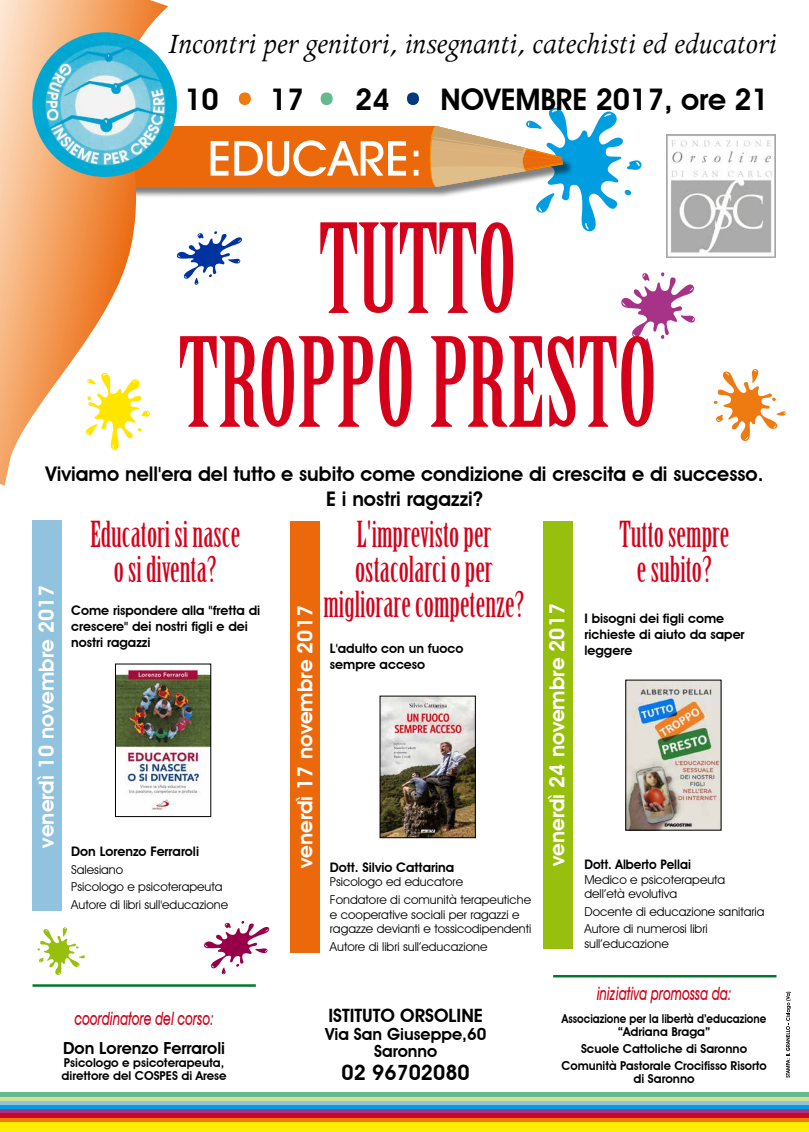
<style>
.page{position:relative;width:809px;height:1132px;background:#fff}
.page>*{position:absolute;margin:0;border:0;box-sizing:border-box;transform-origin:0 0}
.t1{font:120.75px/113.8px "Birch Std";color:#d5001a;text-align:center}
.t2{font:35px/35px "Birch Std";color:#d5001a;text-align:center}
.t3{font:italic 31.5px "Apollo MT Std";color:#000;scale:.9 1}
.t4{font:600 29.75px "Avant Garde IT Cby BT";letter-spacing:-.005em;color:#000}
.t5{font:600 21px "Avant Garde IT Cby BT";color:#000}
.t6{font:600 20.91px "Avant Garde IT Cby BT";color:#fff}
.t7{font:600 20.12px/24.2px "Avant Garde IT Cby BT";color:#000;text-align:center}
.t8{font:italic 500 18.38px "Avant Garde IT Cby BT";color:#cd071e;scale:.69 1}
.t9{font:600 18.38px "Avant Garde IT Cby BT";color:#000}
.t10{font:600 16.62px/17.5px "Avant Garde IT Cby BT";color:#000;text-align:center}
.t11{font:600 13.12px/15.8px "Avant Garde IT Cby BT";color:#000}
.t12{font:600 13.12px "Avant Garde IT Cby BT";color:#000;scale:.95 1}
.t13{font:12.25px/17.5px "Avant Garde IT Cby BT";color:#000}
.t14{font:600 12.25px/13.1px "Avant Garde IT Cby BT";color:#000}
.t15{font:600 12.25px/13.1px "Avant Garde IT Cby BT";color:#000;text-align:center;scale:.88 1}
</style>
<div class="page">
<hr style="left:32px;top:986px;width:224px;height:1px;background:#00792c">
<hr style="left:32px;top:985px;width:224px;height:1px;background:#00792c">
<hr style="left:32px;top:984px;width:224px;height:1px;background:#00792c">
<hr style="left:32px;top:983px;width:224px;height:1px;background:#00792c">
<hr style="left:553px;top:976px;width:223px;height:1px;background:#00792c">
<hr style="left:553px;top:975px;width:223px;height:1px;background:#00792c">
<hr style="left:553px;top:974px;width:223px;height:1px;background:#00792c">
<svg style="left:786px;top:991px;width:5px;height:86px"></svg>
<div style="left:0;top:1120px;width:809px;height:11px;background:#ffed00"></div>
<svg style="left:0;top:1116px;width:809px;height:4px;background:#dd4117"></svg>
<svg style="left:0;top:1112px;width:809px;height:4px;background:#c31238"></svg>
<svg style="left:0;top:1108px;width:809px;height:4px;background:#7d4d9e"></svg>
<svg style="left:0;top:1104px;width:809px;height:4px;background:#24a7df"></svg>
<svg style="left:0;top:1100px;width:809px;height:4px;background:#a2cacc"></svg>
<svg style="left:0;top:1095px;width:809px;height:5px;background:#a6d093"></svg>
<hr style="left:0;top:1092px;width:809px;height:3px;background:#66b98d">
<svg style="left:0;top:0;width:168px;height:485px"></svg>
<img style="left:32px;top:32px;width:145px;height:145px;border-radius:71px">
<svg style="left:204px;top:920px;width:65px;height:54px"></svg>
<svg style="left:85px;top:372px;width:66px;height:78px"></svg>
<svg style="left:0;top:92px;width:764px;height:256px"></svg>
<svg style="left:713px;top:369px;width:72px;height:72px"></svg>
<svg style="left:37px;top:927px;width:48px;height:47px"></svg>
<div style="left:32px;top:520px;width:29px;height:390px;background:#92c3de"></div>
<div style="left:291px;top:520px;width:29px;height:432px;background:#eb690b"></div>
<div style="left:543px;top:520px;width:29px;height:427px;background:#97bf0d"></div>
<img style="left:117px;top:669px;width:92px;height:142px">
<div style="left:115px;top:663px;width:96px;height:153px;border:1px solid #000"></div>
<img style="left:382px;top:697px;width:91px;height:138px">
<div style="left:380px;top:695px;width:95px;height:142px;border:1px solid #000"></div>
<img style="left:627px;top:681px;width:92px;height:147px">
<div style="left:625px;top:679px;width:96px;height:151px;border:1px solid #000"></div>
<img style="left:667px;top:134px;width:108px;height:123px">
<h3 class="t3" style="left:168px;top:27px;width:678px">Incontri per genitori, insegnanti, catechisti ed educatori</h3>
<h3 class="t4" style="left:184px;top:81px;width:36px">10</h3>
<h3 class="t4" style="left:270px;top:81px;width:36px">17</h3>
<h3 class="t4" style="left:355px;top:81px;width:36px">24</h3>
<h3 class="t4" style="left:440px;top:81px;width:330px">NOVEMBRE 2017, ore 21</h3>
<h1 class="t1" style="left:179px;top:215px;width:480px">TUTTO<br>TROPPO PRESTO</h1>
<h3 class="t7" style="left:45px;top:462px;width:719px">Viviamo nell'era del tutto e subito come condizione di crescita e di successo.<br>E i nostri ragazzi?</h3>
<h3 class="t6" style="left:34px;top:847px;width:264px;rotate:-90deg">venerdì 10 novembre 2017</h3>
<h2 class="t2" style="left:90px;top:517px;width:151px">Educatori si nasce o si diventa?</h2>
<h2 class="t2" style="left:323px;top:517px;width:203px">L'imprevisto per ostacolarci o per migliorare competenze?</h2>
<h2 class="t2" style="left:619px;top:517px;width:112px">Tutto sempre e subito?</h2>
<h3 class="t6" style="left:292px;top:867px;width:264px;rotate:-90deg">venerdì 17 novembre 2017</h3>
<h3 class="t6" style="left:544px;top:865px;width:264px;rotate:-90deg">venerdì 24 novembre 2017</h3>
<p class="t11" style="left:71px;top:602px;width:191px">Come rispondere alla "fretta di crescere" dei nostri figli e dei nostri ragazzi</p>
<p class="t11" style="left:584px;top:610px;width:162px">I bisogni dei figli come richieste di aiuto da saper leggere</p>
<p class="t11" style="left:330px;top:640px;width:135px">L'adulto con un fuoco sempre acceso</p>
<p class="t11" style="left:71px;top:843px;width:129px">Don Lorenzo Ferraroli</p>
<p class="t13" style="left:71px;top:860px;width:158px">Salesiano<br>Psicologo e psicoterapeuta<br>Autore di libri sull'educazione</p>
<p class="t11" style="left:330px;top:858px;width:126px">Dott. Silvio Cattarina</p>
<p class="t12" style="left:584px;top:856px;width:114px">Dott. Alberto Pellai</p>
<p class="t13" style="left:584px;top:871px;width:142px;line-height:14.7px">Medico e psicoterapeuta dell’età evolutiva</p>
<p class="t13" style="left:584px;top:902px;width:181px">Docente di educazione sanitaria<br>Autore di numerosi libri</p>
<p class="t13" style="left:584px;top:934px;width:86px">sull’educazione</p>
<p class="t13" style="left:330px;top:872px;width:203px">Psicologo ed educatore<br>Fondatore di comunità terapeutiche</p>
<p class="t13" style="left:330px;top:906px;width:203px;line-height:14.7px">e cooperative sociali per ragazzi e ragazze devianti e tossicodipendenti</p>
<p class="t13" style="left:330px;top:937px;width:159px">Autore di libri sull’educazione</p>
<h3 class="t8" style="left:74px;top:1006px;width:203px">coordinatore del corso:</h3>
<h3 class="t10" style="left:63px;top:1038px;width:163px">Don Lorenzo Ferraroli</h3>
<p class="t14" style="left:62px;top:1055px;width:167px">Psicologo e psicoterapeuta, direttore del COSPES di Arese</p>
<h3 class="t9" style="left:328px;top:1004px;width:156px">ISTITUTO ORSOLINE</h3>
<h3 class="t10" style="left:325px;top:1024px;width:163px">Via San Giuseppe,60<br>Saronno</h3>
<h3 class="t5" style="left:341px;top:1059px;width:130px">02 96702080</h3>
<h3 class="t8" style="left:596px;top:981px;width:197px">iniziativa promossa da:</h3>
<p class="t15" style="left:562px;top:1011px;width:234px">Associazione per la libertà d’educazione “Adriana Braga”</p>
<p class="t14" style="left:561px;top:1039px;width:207px;line-height:16.6px;text-align:center">Scuole Cattoliche di Saronno<br>Comunità Pastorale Crocifisso Risorto</p>
<p class="t14" style="left:633px;top:1071px;width:62px">di Saronno</p>
</div>
